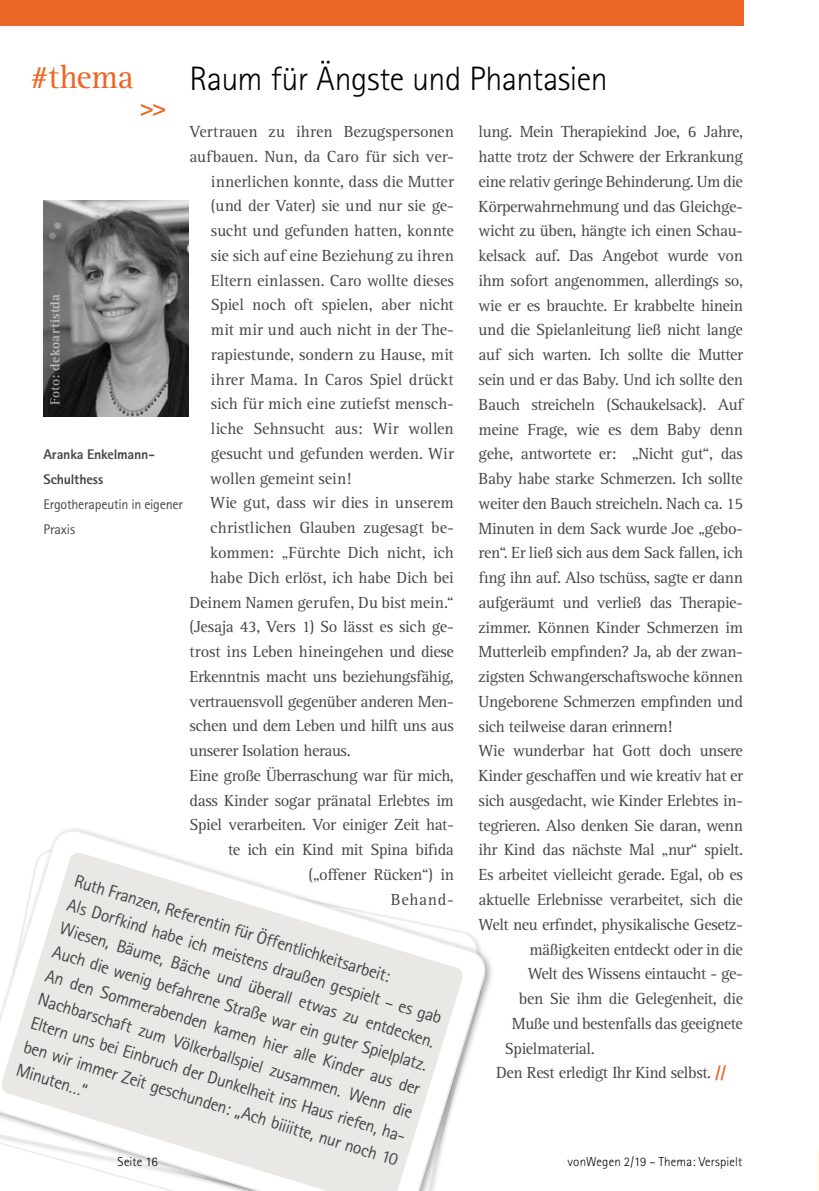
<style>
.page{position:relative;width:819px;height:1191px;background:#fff}
.page>*{position:absolute;margin:0;border:0;box-sizing:border-box;transform-origin:0 0}
.t1{font:300 33.77px "Rotis Sans Serif";letter-spacing:-.015em;color:#000}
.t2{font:33.77px "Rotis Serif";letter-spacing:-.02em;color:#ec6725}
.t3{font:800 24.68px "Rotis Sans Serif";color:#ec6725}
.t4{font:17.85px/24.7px "Rotis Sans Serif";color:#474746}
.t5{font:16.62px "Rotis Serif";letter-spacing:-.025em;color:#474746}
.t6{font:16.62px "Rotis Serif";letter-spacing:-.005em;color:#474746}
.t7{font:16.62px "Rotis Serif";color:#474746}
.t8{font:16.62px "Rotis Serif";letter-spacing:.005em;color:#474746}
.t9{font:14px/24.8px "Rotis Sans Serif";letter-spacing:-.015em;color:#474746}
.t10{font:800 14px/24.8px "Rotis Sans Serif";letter-spacing:-.015em;color:#474746}
.t11{font:700 13.65px "Rotis Serif";letter-spacing:.01em;color:#fff}
.t12{font:300 12.95px "Rotis Sans Serif";letter-spacing:.01em;color:#000}
.s1{font-family:"Rotis Sans Serif";font-weight:800;color:#ec6725}
</style>
<div class="page">
<img style="left:43px;top:200px;width:146px;height:217px">
<svg style="left:50px;top:828px;width:439px;height:236px"></svg>
<svg style="left:0;top:850px;width:465px;height:341px;fill:#e9e8e4"></svg>
<div style="left:0;top:0;width:743px;height:25px;background:#ec6725"></div>
<h1 class="t2" style="left:30px;top:57px;width:105px">#thema</h1>
<h2 class="t3" style="left:139px;top:91px;width:29px">&gt;&gt;</h2>
<h1 class="t1" style="left:189px;top:60px;width:419px">Raum für Ängste und Phantasien</h1>
<p class="t7" style="left:189px;top:122px;width:266px">Vertrauen zu ihren Bezugspersonen</p>
<p class="t6" style="left:189px;top:147px;width:266px">aufbauen. Nun, da Caro für sich ver-</p>
<p class="t6" style="left:211px;top:172px;width:244px">innerlichen konnte, dass die Mutter</p>
<p class="t5" style="left:211px;top:196px;width:244px">(und der Vater) sie und nur sie ge-</p>
<p class="t5" style="left:211px;top:221px;width:244px">sucht und gefunden hatten, konnte</p>
<p class="t7" style="left:211px;top:246px;width:244px">sie sich auf eine Beziehung zu ihren</p>
<p class="t7" style="left:211px;top:271px;width:244px">Eltern einlassen. Caro wollte dieses</p>
<p class="t5" style="left:211px;top:295px;width:244px">Spiel noch oft spielen, aber nicht</p>
<p class="t8" style="left:211px;top:320px;width:244px">mit mir und auch nicht in der The-</p>
<p class="t5" style="left:211px;top:345px;width:244px">rapiestunde, sondern zu Hause, mit</p>
<p class="t8" style="left:211px;top:370px;width:244px">ihrer Mama. In Caros Spiel drückt</p>
<p class="t7" style="left:211px;top:394px;width:244px">sich für mich eine zutiefst mensch-</p>
<p class="t6" style="left:211px;top:419px;width:244px">liche Sehnsucht aus: Wir wollen</p>
<p class="t6" style="left:211px;top:444px;width:244px">gesucht und gefunden werden. Wir</p>
<p class="t6" style="left:210px;top:469px;width:142px">wollen gemeint sein!</p>
<p class="t7" style="left:210px;top:493px;width:245px">Wie gut, dass wir dies in unserem</p>
<p class="t6" style="left:210px;top:518px;width:245px">christlichen Glauben zugesagt be-</p>
<p class="t5" style="left:210px;top:543px;width:245px">kommen: „Fürchte Dich nicht, ich</p>
<p class="t5" style="left:210px;top:568px;width:245px">habe Dich erlöst, ich habe Dich bei</p>
<p class="t7" style="left:189px;top:592px;width:266px">Deinem Namen gerufen, Du bist mein.“</p>
<p class="t5" style="left:189px;top:617px;width:266px">(Jesaja 43, Vers 1) So lässt es sich ge-</p>
<p class="t6" style="left:189px;top:642px;width:266px">trost ins Leben hineingehen und diese</p>
<p class="t5" style="left:189px;top:667px;width:266px">Erkenntnis macht uns beziehungsfähig,</p>
<p class="t5" style="left:189px;top:691px;width:266px">vertrauensvoll gegenüber anderen Men-</p>
<p class="t5" style="left:189px;top:716px;width:266px">schen und dem Leben und hilft uns aus</p>
<p class="t5" style="left:189px;top:741px;width:163px">unserer Isolation heraus.</p>
<p class="t5" style="left:189px;top:766px;width:266px">Eine große Überraschung war für mich,</p>
<p class="t5" style="left:189px;top:790px;width:266px">dass Kinder sogar pränatal Erlebtes im</p>
<p class="t5" style="left:189px;top:815px;width:266px">Spiel verarbeiten. Vor einiger Zeit hat-</p>
<p class="t5" style="left:228px;top:840px;width:227px">te ich ein Kind mit Spina bifida</p>
<p class="t5" style="left:308px;top:865px;width:147px">(„offener Rücken“) in</p>
<p class="t5" style="left:391px;top:889px;width:64px">Behand-</p>
<p class="t11" style="left:47px;top:405px;width:113px;rotate:-90deg">Foto: dekoartistda</p>
<p class="t10" style="left:43px;top:442px;width:113px">Aranka Enkelmann-<br>Schulthess</p>
<p class="t9" style="left:43px;top:491px;width:141px">Ergotherapeutin in eigener<br>Praxis</p>
<p class="t4" style="left:78px;top:868px;width:394px;rotate:17deg">Ruth Franzen, Referentin für Öffentlichkeitsarbeit:<br>Als Dorfkind habe ich meistens draußen gespielt – es gab Wiesen, Bäume, Bäche und überall etwas zu entdecken.<br>Auch die wenig befahrene Straße war ein guter Spielplatz.<br>An den Sommerabenden kamen hier alle Kinder aus der Nachbarschaft zum Völkerballspiel zusammen. Wenn die Eltern uns bei Einbruch der Dunkelheit ins Haus riefen, ha&shy;ben wir immer Zeit geschunden: „Ach biiiitte, nur noch 10<br>Minuten…“</p>
<p class="t12" style="left:118px;top:1154px;width:41px">Seite 16</p>
<p class="t5" style="left:478px;top:122px;width:266px">lung. Mein Therapiekind Joe, 6 Jahre,</p>
<p class="t5" style="left:478px;top:147px;width:266px">hatte trotz der Schwere der Erkrankung</p>
<p class="t5" style="left:478px;top:172px;width:266px">eine relativ geringe Behinderung. Um die</p>
<p class="t5" style="left:478px;top:197px;width:266px">Körperwahrnehmung und das Gleichge-</p>
<p class="t5" style="left:478px;top:221px;width:266px">wicht zu üben, hängte ich einen Schau-</p>
<p class="t5" style="left:478px;top:246px;width:266px">kelsack auf. Das Angebot wurde von</p>
<p class="t5" style="left:478px;top:271px;width:266px">ihm sofort angenommen, allerdings so,</p>
<p class="t5" style="left:478px;top:296px;width:266px">wie er es brauchte. Er krabbelte hinein</p>
<p class="t5" style="left:478px;top:320px;width:266px">und die Spielanleitung ließ nicht lange</p>
<p class="t5" style="left:478px;top:345px;width:266px">auf sich warten. Ich sollte die Mutter</p>
<p class="t5" style="left:478px;top:370px;width:266px">sein und er das Baby. Und ich sollte den</p>
<p class="t5" style="left:478px;top:395px;width:266px">Bauch streicheln (Schaukelsack). Auf</p>
<p class="t5" style="left:478px;top:419px;width:266px">meine Frage, wie es dem Baby denn</p>
<p class="t5" style="left:478px;top:444px;width:266px">gehe, antwortete er: „Nicht gut“, das</p>
<p class="t5" style="left:478px;top:469px;width:266px">Baby habe starke Schmerzen. Ich sollte</p>
<p class="t5" style="left:478px;top:494px;width:266px">weiter den Bauch streicheln. Nach ca. 15</p>
<p class="t5" style="left:478px;top:518px;width:266px">Minuten in dem Sack wurde Joe „gebo-</p>
<p class="t5" style="left:478px;top:543px;width:266px">ren“. Er ließ sich aus dem Sack fallen, ich</p>
<p class="t5" style="left:478px;top:568px;width:266px">fing ihn auf. Also tschüss, sagte er dann</p>
<p class="t5" style="left:478px;top:593px;width:266px">aufgeräumt und verließ das Therapie-</p>
<p class="t5" style="left:478px;top:617px;width:266px">zimmer. Können Kinder Schmerzen im</p>
<p class="t5" style="left:478px;top:642px;width:266px">Mutterleib empfinden? Ja, ab der zwan-</p>
<p class="t5" style="left:478px;top:667px;width:266px">zigsten Schwangerschaftswoche können</p>
<p class="t5" style="left:478px;top:692px;width:266px">Ungeborene Schmerzen empfinden und</p>
<p class="t5" style="left:478px;top:716px;width:195px">sich teilweise daran erinnern!</p>
<p class="t5" style="left:478px;top:741px;width:266px">Wie wunderbar hat Gott doch unsere</p>
<p class="t5" style="left:478px;top:766px;width:266px">Kinder geschaffen und wie kreativ hat er</p>
<p class="t5" style="left:478px;top:791px;width:266px">sich ausgedacht, wie Kinder Erlebtes in-</p>
<p class="t5" style="left:478px;top:815px;width:266px">tegrieren. Also denken Sie daran, wenn</p>
<p class="t5" style="left:478px;top:840px;width:266px">ihr Kind das nächste Mal „nur“ spielt.</p>
<p class="t5" style="left:478px;top:865px;width:266px">Es arbeitet vielleicht gerade. Egal, ob es</p>
<p class="t5" style="left:478px;top:890px;width:266px">aktuelle Erlebnisse verarbeitet, sich die</p>
<p class="t5" style="left:478px;top:914px;width:266px">Welt neu erfindet, physikalische Gesetz-</p>
<p class="t5" style="left:529px;top:939px;width:215px">mäßigkeiten entdeckt oder in die</p>
<p class="t5" style="left:527px;top:964px;width:217px">Welt des Wissens eintaucht - ge-</p>
<p class="t5" style="left:519px;top:989px;width:226px">ben Sie ihm die Gelegenheit, die</p>
<p class="t5" style="left:512px;top:1013px;width:233px">Muße und bestenfalls das geeignete</p>
<p class="t5" style="left:505px;top:1038px;width:91px">Spielmaterial.</p>
<p class="t5" style="left:496px;top:1063px;width:231px">Den Rest erledigt Ihr Kind selbst. <span class="s1">//</span></p>
<p class="t12" style="left:567px;top:1154px;width:176px">vonWegen 2/19 – Thema: Verspielt</p>
</div>
